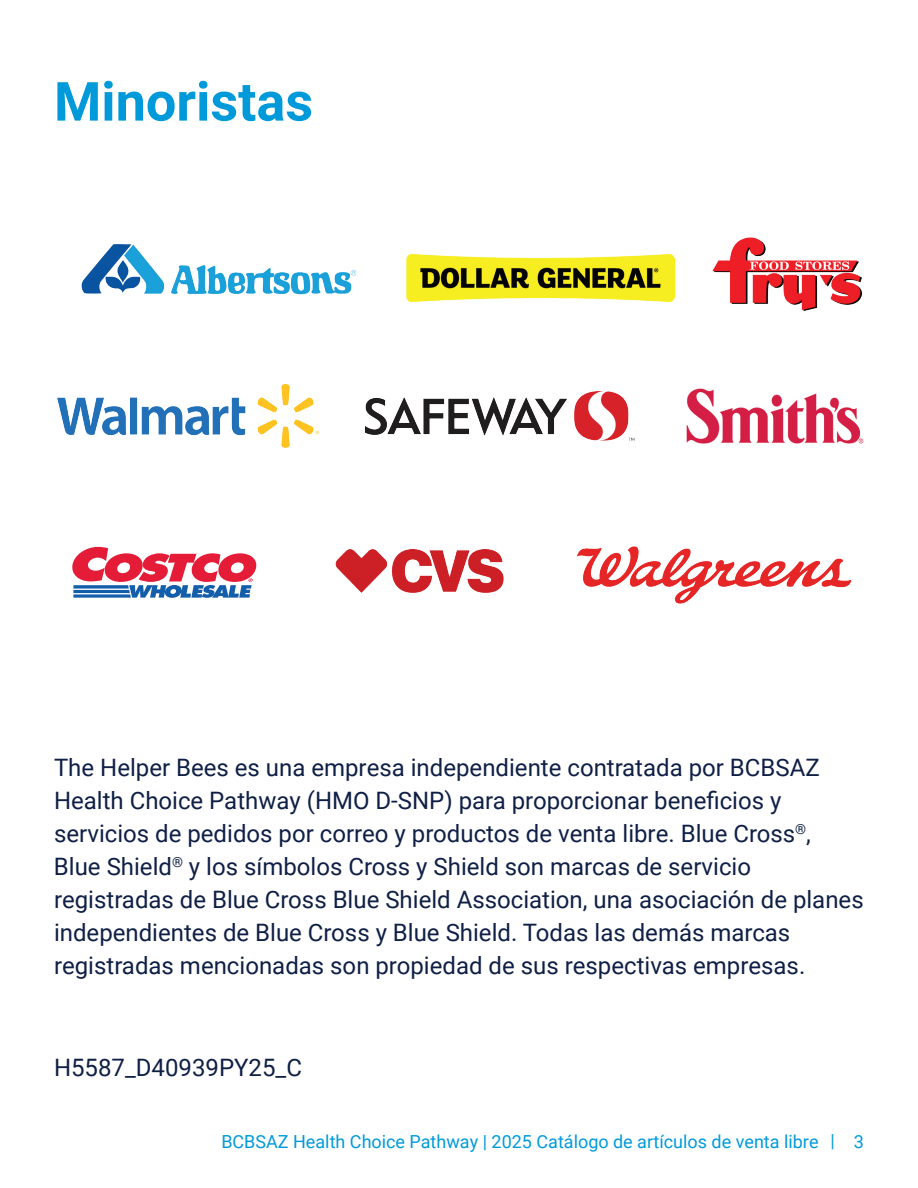
<style>
.page{position:relative;width:918px;height:1188px;background:#fff}
.page>*{position:absolute;margin:0;border:0;box-sizing:border-box;transform-origin:0 0}
.t1{font:700 54px "Roboto";color:#009ada}
.t2{font:24px/33px "Roboto";color:#0f1f45}
.t3{font:18px "Roboto";color:#009ada}
</style>
<div class="page">
<img style="left:81px;top:244px;width:275px;height:51px">
<img style="left:577px;top:546px;width:275px;height:58px">
<svg style="left:72px;top:546px;width:185px;height:52px"></svg>
<img style="left:687px;top:389px;width:177px;height:55px">
<img style="left:366px;top:391px;width:269px;height:50px">
<img style="left:712px;top:237px;width:150px;height:74px">
<img style="left:406px;top:254px;width:269px;height:48px">
<img style="left:57px;top:385px;width:262px;height:63px">
<img style="left:336px;top:550px;width:168px;height:43px">
<h1 class="t1" style="left:54px;top:64px;width:261px">Minoristas</h1>
<p class="t2" style="left:54px;top:750px;width:767px">The Helper Bees es una empresa independiente contratada por BCBSAZ</p>
<p class="t2" style="left:54px;top:783px;width:729px">Health Choice Pathway (HMO D-SNP) para proporcionar beneficios y</p>
<p class="t2" style="left:54px;top:816px;width:811px">servicios de pedidos por correo y productos de venta libre. Blue Cross<sup>®</sup>,<br>Blue Shield<sup>®</sup> y los símbolos Cross y Shield son marcas de servicio registradas de Blue Cross Blue Shield Association, una asociación de planes independientes de Blue Cross y Blue Shield. Todas las demás marcas registradas mencionadas son propiedad de sus respectivas empresas.</p>
<p class="t2" style="left:54px;top:1050px;width:250px">H5587_D40939PY25_C</p>
<p class="t3" style="left:221px;top:1129px;width:644px">BCBSAZ Health Choice Pathway | 2025 Catálogo de artículos de venta libre | 3</p>
</div>
